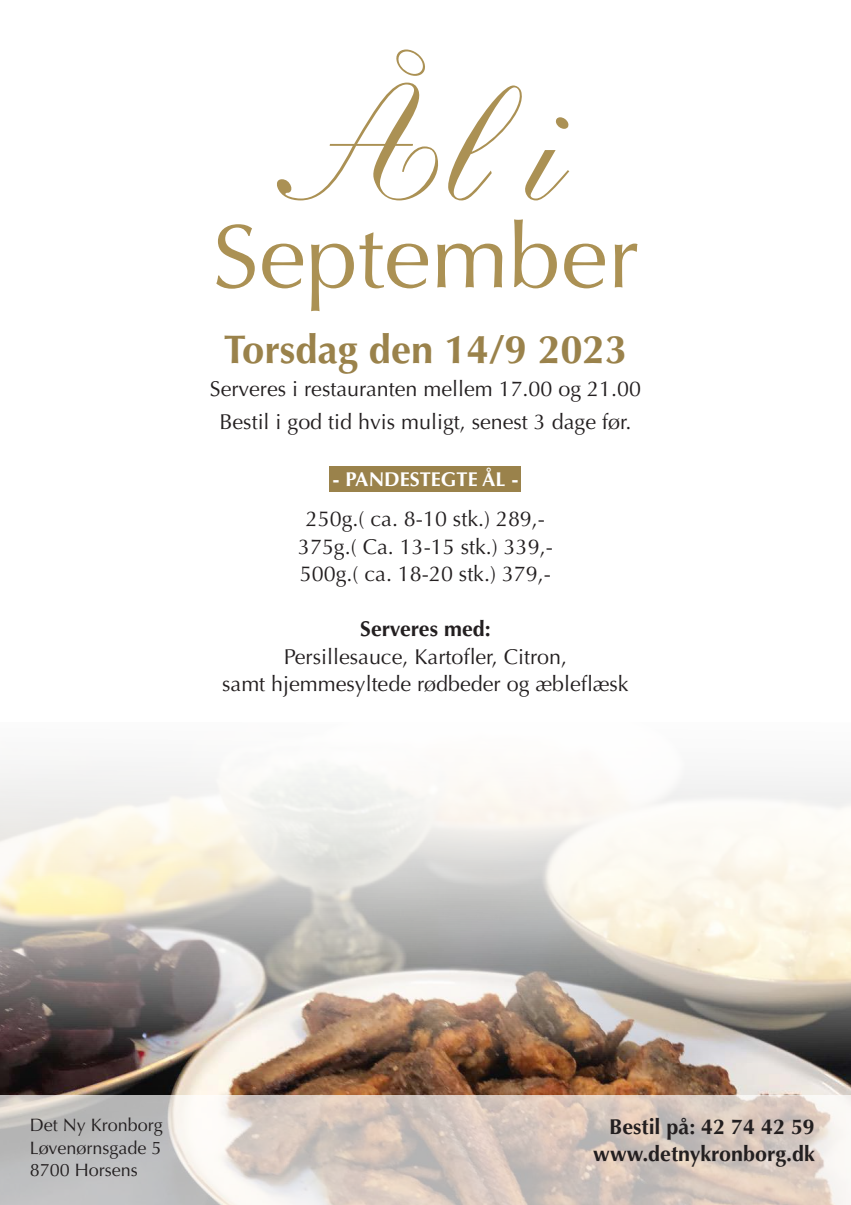
<style>
.page{position:relative;width:851px;height:1205px;background:#fff}
.page>*{position:absolute;margin:0;border:0;box-sizing:border-box;transform-origin:0 0}
.t1{font:italic 500 160.5px "Kuenstler Script LT Std";color:#ab9154}
.t2{font:90px "Optima LT Std";color:#ab9154;scale:1.04 1}
.t3{font:700 40px "Optima LT Std";color:#9a824b}
.t4{font:21.5px/27.5px "Optima LT Std";color:#231f20;text-align:center}
.t5{font:700 21.5px/27.5px "Optima LT Std";color:#231f20;text-align:right}
.t6{font:700 20px "Optima LT Std";color:#fff}
.t7{font:18px/22.5px "Optima LT Std";color:#231f20;text-align:justify}
.s1{font-size:21.5px}
</style>
<div class="page">
<img style="left:0;top:765px;width:850px;height:330px">
<div style="left:329px;top:466px;width:192px;height:25px;background:#9a824b"></div>
<svg style="left:0;top:1095px;width:850px;height:110px"></svg>
<h1 class="t1" style="left:280px;top:50px;width:331px">Åli</h1>
<h2 class="t2" style="left:212px;top:204px;width:412px">September</h2>
<h3 class="t3" style="left:224px;top:326px;width:404px">Torsdag den 14/9 2023</h3>
<p class="t4" style="left:210px;top:373px;width:432px;line-height:33.1px">Serveres i restauranten mellem 17.00 og 21.00<br>Bestil i god tid hvis muligt, senest 3 dage før.</p>
<p class="t6" style="left:332px;top:468px;width:188px"><span class="s1">-</span> PANDESTEGTE ÅL <span class="s1">-</span></p>
<p class="t4" style="left:298px;top:505px;width:256px">250g.( ca. 8-10 stk.) 289,-<br>375g.( Ca. 13-15 stk.) 339,-<br>500g.( ca. 18-20 stk.) 379,-</p>
<p class="t5" style="left:360px;top:615px;width:132px">Serveres med:</p>
<p class="t4" style="left:222px;top:643px;width:408px">Persillesauce, Kartofler, Citron,<br>samt hjemmesyltede rødbeder og æbleflæsk</p>
<p class="t7" style="left:30px;top:1114px;width:135px">Det Ny Kronborg Løvenørnsgade 5<br>8700 Horsens</p>
<p class="t5" style="left:593px;top:1113px;width:223px">Bestil på: 42 74 42 59 www.detnykronborg.dk</p>
</div>
